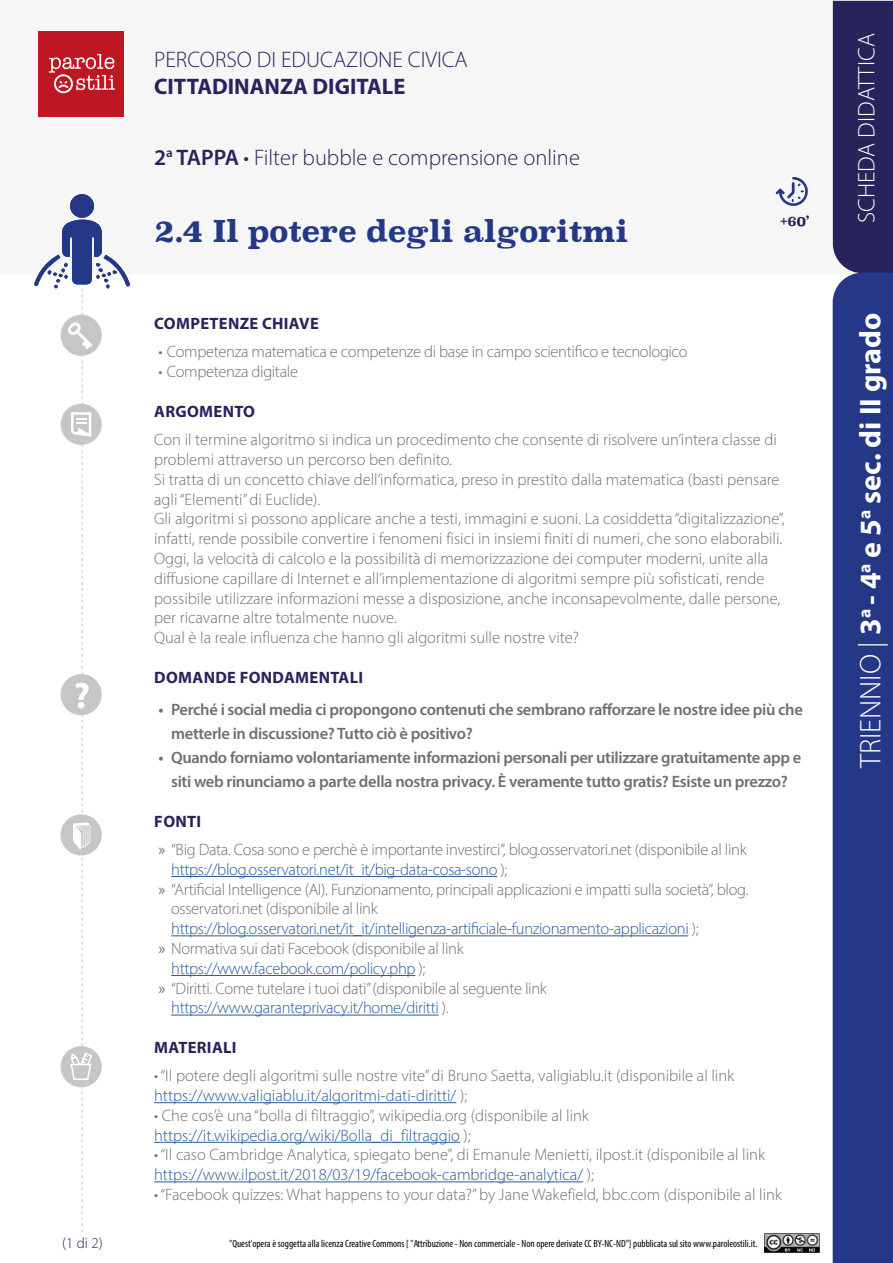
<style>
.page{position:relative;width:893px;height:1263px;background:#fff}
.page>*{position:absolute;margin:0;border:0;box-sizing:border-box;transform-origin:0 0}
.t1{font:700 30px "Myriad Pro";color:#fff}
.t2{font:700 30px "Superclarendon";letter-spacing:-.02em;color:#253787}
.t3{font:300 24px "Myriad Pro";color:#fff}
.t4{font:300 22.5px "Myriad Pro";color:#29235c}
.t5{font:700 22.5px "Myriad Pro";color:#29235c}
.t6{font:300 16.5px/19.8px "Myriad Pro";color:#706f6f}
.t7{font:300 16.5px/28.3px "Myriad Pro";letter-spacing:-.02em;color:#706f6f}
.t8{font:600 16.5px/24px "Myriad Pro";letter-spacing:-.02em;color:#706f6f}
.t9{font:300 16.5px "Myriad Pro";letter-spacing:-.02em;color:#275b9b}
.t10{font:700 16.5px "Myriad Pro";letter-spacing:.02em;color:#29235c}
.t11{font:300 15px "Myriad Pro";color:#29235c}
.t12{font:700 13.5px "Superclarendon";color:#29235c}
.t13{font:condensed 10.5px "Myriad Pro";color:#000}
.s1{font-weight:600}
.s2{font-weight:700;color:#29235c}
.s3{font-weight:400}
.s4{color:#706f6f}
.s5{color:#275b9b}
.s6{font-weight:300}
</style>
<div class="page">
<img style="left:765px;top:1233px;width:54px;height:19px">
<div style="left:0;top:0;width:893px;height:273px;background:#f6f6f6"></div>
<div style="left:833px;top:1px;width:60px;height:272px;background:#29235c"></div>
<div style="left:38px;top:31px;width:86px;height:86px;background:#be1622"></div>
<svg style="left:49px;top:54px;width:66px;height:39px"></svg>
<svg style="left:776px;top:177px;width:32px;height:29px"></svg>
<div style="left:833px;top:273px;width:60px;height:990px;background:#253787"></div>
<hr style="left:171px;top:876px;width:326px;height:1px;background:#275b9b">
<hr style="left:171px;top:935px;width:517px;height:1px;background:#275b9b">
<hr style="left:171px;top:975px;width:244px;height:1px;background:#275b9b">
<hr style="left:171px;top:1015px;width:268px;height:1px;background:#275b9b">
<hr style="left:154px;top:1102px;width:302px;height:1px;background:#275b9b">
<hr style="left:154px;top:1142px;width:306px;height:1px;background:#275b9b">
<hr style="left:154px;top:1181px;width:429px;height:1px;background:#275b9b">
<svg style="left:34px;top:194px;width:96px;height:1038px"></svg>
<p class="t11" style="left:62px;top:1234px;width:42px">(1 di 2)</p>
<h3 class="t4" style="left:154px;top:46px;width:315px">PERCORSO DI EDUCAZIONE CIVICA</h3>
<h3 class="t5" style="left:154px;top:72px;width:253px">CITTADINANZA DIGITALE</h3>
<h3 class="t4" style="left:154px;top:144px;width:427px"><span class="s1">2</span><sup>a</sup> <span class="s1">TAPPA</span> • Filter bubble e comprensione online</h3>
<h1 class="t2" style="left:154px;top:209px;width:476px">2.4 Il potere degli algoritmi</h1>
<p class="t12" style="left:780px;top:211px;width:31px">+60’</p>
<p class="t10" style="left:154px;top:313px;width:166px">COMPETENZE CHIAVE</p>
<p class="t7" style="left:158px;top:338px;width:531px">• Competenza matematica e competenze di base in campo scientifico e tecnologico</p>
<p class="t7" style="left:158px;top:357px;width:141px">• Competenza digitale</p>
<p class="t10" style="left:154px;top:400px;width:102px">ARGOMENTO</p>
<p class="t6" style="left:154px;top:429px;width:632px">Con il termine algoritmo si indica un procedimento che consente di risolvere un’intera classe di problemi attraverso un percorso ben definito.<br>Si tratta di un concetto chiave dell’informatica, preso in prestito dalla matematica (basti pensare agli “Elementi” di Euclide).<br>Gli algoritmi si possono applicare anche a testi, immagini e suoni. La cosiddetta “digitalizzazione”, infatti, rende possibile convertire i fenomeni fisici in insiemi finiti di numeri, che sono elaborabili.<br>Oggi, la velocità di calcolo e la possibilità di memorizzazione dei computer moderni, unite alla diffusione capillare di Internet e all’implementazione di algoritmi sempre più sofisticati, rende possibile utilizzare informazioni messe a disposizione, anche inconsapevolmente, dalle persone, per ricavarne altre totalmente nuove.<br>Qual è la reale influenza che hanno gli algoritmi sulle nostre vite?</p>
<p class="t10" style="left:154px;top:666px;width:210px">DOMANDE FONDAMENTALI</p>
<p class="t8" style="left:171px;top:697px;width:633px;text-indent:-13px">• Perché i social media ci propongono contenuti che sembrano rafforzare le nostre idee più che metterle in discussione? Tutto ciò è positivo?</p>
<p class="t8" style="left:158px;top:745px;width:644px;text-align:center">• Quando forniamo volontariamente informazioni personali per utilizzare gratuitamente app e siti web rinunciamo a parte della nostra privacy. È veramente tutto gratis? Esiste un prezzo?</p>
<p class="t7" style="left:154px;top:807px;width:594px"><span class="s2">FONTI<br></span><span class="s3">»</span> “Big Data. Cosa sono e perchè è importante investirci”, blog.osservatori.net (disponibile al link</p>
<p class="t9" style="left:171px;top:859px;width:338px">https://blog.osservatori.net/it_it/big-data-cosa-sono <span class="s4">);</span></p>
<p class="t7" style="left:158px;top:875px;width:591px"><span class="s3">»</span> “Artificial Intelligence (AI). Funzionamento, principali applicazioni e impatti sulla società”, blog.</p>
<p class="t7" style="left:171px;top:894px;width:208px">osservatori.net (disponibile al link</p>
<p class="t9" style="left:171px;top:919px;width:529px">https://blog.osservatori.net/it_it/intelligenza-artificiale-funzionamento-applicazioni <span class="s4">);</span></p>
<p class="t7" style="left:158px;top:934px;width:307px"><span class="s3">»</span> Normativa sui dati Facebook (disponibile al link</p>
<p class="t9" style="left:171px;top:958px;width:256px">https://www.facebook.com/policy.php <span class="s4">);</span></p>
<p class="t7" style="left:158px;top:974px;width:390px"><span class="s3">»</span> “Diritti. Come tutelare i tuoi dati” (disponibile al seguente link</p>
<p class="t9" style="left:171px;top:998px;width:279px">https://www.garanteprivacy.it/home/diritti <span class="s4">).</span></p>
<p class="t10" style="left:154px;top:1036px;width:84px">MATERIALI</p>
<p class="t6" style="left:154px;top:1066px;width:582px">• “Il potere degli algoritmi sulle nostre vite” di Bruno Saetta, valigiablu.it (disponibile al link <span class="s5">https://www.valigiablu.it/algoritmi-dati-diritti/</span> );</p>
<p class="t6" style="left:154px;top:1105px;width:436px">• Che cos’è una “bolla di filtraggio”, wikipedia.org (disponibile al link <span class="s5">https://it.wikipedia.org/wiki/Bolla_di_filtraggio</span> );</p>
<p class="t6" style="left:154px;top:1145px;width:612px">• “Il caso Cambridge Analytica, spiegato bene”, di Emanule Menietti, ilpost.it (disponibile al link <span class="s5">https://www.ilpost.it/2018/03/19/facebook-cambridge-analytica/</span> );</p>
<p class="t6" style="left:154px;top:1184px;width:629px">• “Facebook quizzes: What happens to your data?” by Jane Wakefield, bbc.com (disponibile al link</p>
<p class="t13" style="left:229px;top:1237px;width:530px">"Quest'opera è soggetta alla licenza Creative Commons [ "Attribuzione - Non commerciale - Non opere derivate CC BY-NC-ND"] pubblicata sul sito www.paroleostili.it.</p>
<h2 class="t3" style="left:852px;top:223px;width:191px;rotate:-90deg">SCHEDA DIDATTICA</h2>
<h1 class="t1" style="left:851px;top:768px;width:457px;rotate:-90deg"><span class="s6">TRIENNIO |</span> 3<sup>a</sup> - 4<sup>a</sup> e 5<sup>a</sup> sec. di II grado</h1>
</div>
